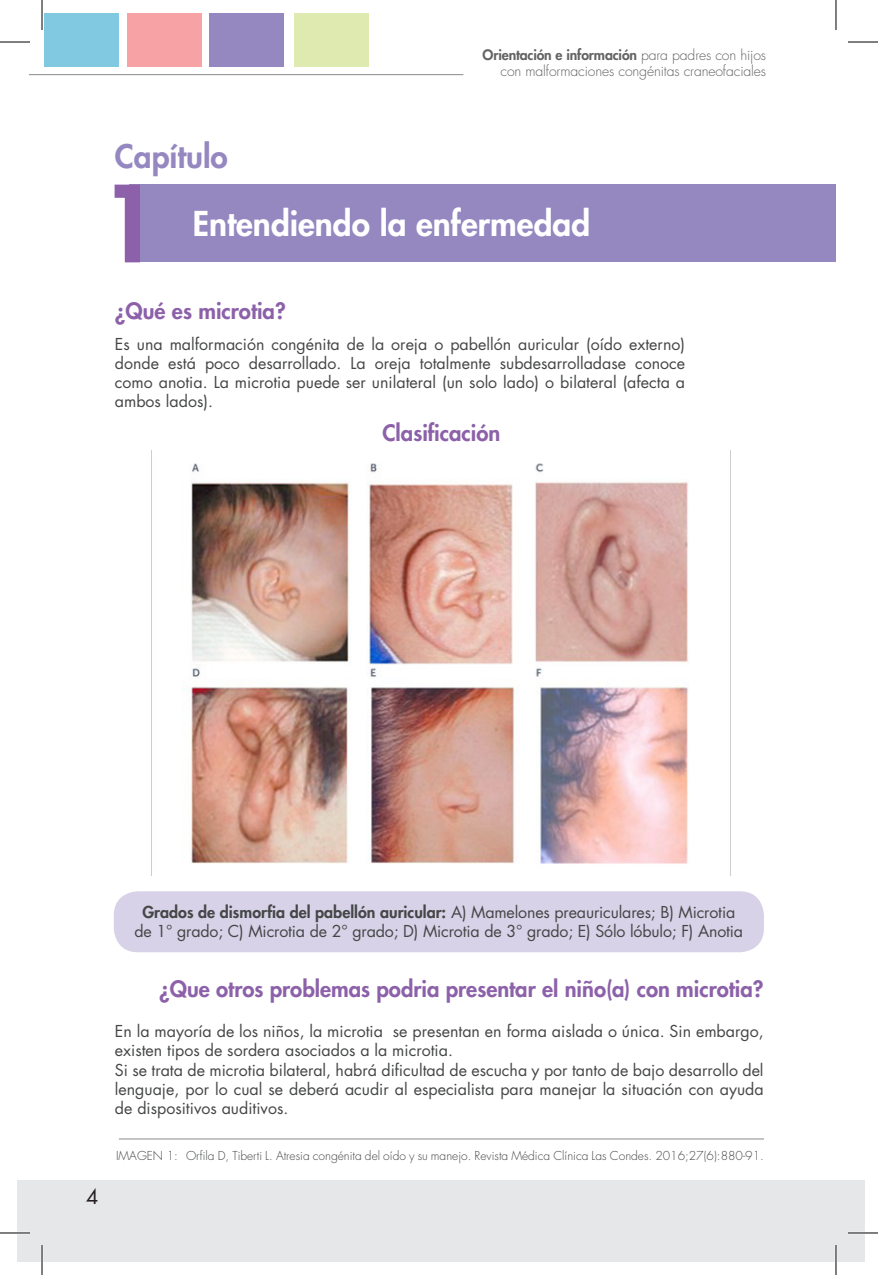
<style>
.page{position:relative;width:878px;height:1275px;background:#fff}
.page>*{position:absolute;margin:0;border:0;box-sizing:border-box;transform-origin:0 0}
.t1{font:800 103.2px "Futura Std";color:#8c61a9}
.t2{font:800 33.4px "Futura Std";color:#fff}
.t3{font:800 31.6px "Futura Std";color:#9588c0}
.t4{font:800 22px "Futura Std";color:#8c61a9}
.t5{font:20px "Futura Std";color:#231f20}
.t6{font:16px/19.2px "Futura Std";color:#454647;text-align:justify}
.t7{font:300 14px/16.8px "Futura Std";letter-spacing:-.01em;color:#636366;text-align:right}
.t8{font:300 12px "Futura Std";color:#454647}
.s1{font-weight:800}
</style>
<div class="page">
<div style="left:210px;top:14px;width:74px;height:52px;background:#9588c0"></div>
<div style="left:294px;top:14px;width:75px;height:52px;background:#dfeab1"></div>
<div style="left:127px;top:14px;width:75px;height:52px;background:#f7a3a5"></div>
<div style="left:44px;top:14px;width:75px;height:52px;background:#80c9e1"></div>
<hr style="left:29px;top:74px;width:434px;height:1px;background:#87898c">
<div style="left:17px;top:1179px;width:847px;height:82px;background:#e6e7e9"></div>
<img style="left:183px;top:451px;width:548px;height:424px">
<div style="left:114px;top:891px;width:650px;height:61px;background:#d7d2e7;border-radius:24px"></div>
<div style="left:130px;top:185px;width:706px;height:77px;background:#9588c0"></div>
<hr style="left:119px;top:1138px;width:645px;height:1px;background:#87898c">
<hr style="left:0;top:1231px;width:30px;height:3px;background:#fff">
<hr style="left:848px;top:1231px;width:30px;height:3px;background:#fff">
<hr style="left:41px;top:1245px;width:2px;height:30px;background:#fff">
<hr style="left:834px;top:1245px;width:3px;height:30px;background:#fff">
<hr style="left:0;top:42px;width:30px;height:1px;background:#000">
<hr style="left:848px;top:42px;width:30px;height:1px;background:#000">
<hr style="left:0;top:1232px;width:30px;height:1px;background:#000">
<hr style="left:848px;top:1232px;width:30px;height:1px;background:#000">
<hr style="left:42px;top:0;width:1px;height:30px;background:#000">
<hr style="left:42px;top:1245px;width:1px;height:30px;background:#000">
<hr style="left:835px;top:0;width:1px;height:30px;background:#000">
<hr style="left:835px;top:1245px;width:1px;height:30px;background:#000">
<p class="t7" style="left:482px;top:46px;width:285px"><span class="s1">Orientación e información</span> para padres con hijos con malformaciones congénitas craneofaciales</p>
<p class="t3" style="left:115px;top:136px;width:114px">Capítulo</p>
<p class="t1" style="left:100px;top:159px;width:61px">1</p>
<p class="t2" style="left:193px;top:202px;width:399px">Entendiendo la enfermedad</p>
<p class="t4" style="left:115px;top:297px;width:172px">¿Qué es microtia?</p>
<p class="t6" style="left:115px;top:334px;width:572px">Es una malformación congénita de la oreja o pabellón auricular (oído externo) donde está poco desarrollado. La oreja totalmente subdesarrolladase conoce como anotia. La microtia puede ser unilateral (un solo lado) o bilateral (afecta a ambos lados).</p>
<p class="t4" style="left:382px;top:418px;width:119px">Clasificación</p>
<p class="t5" style="left:86px;top:1184px;width:14px">4</p>
<p class="t6" style="left:134px;top:902px;width:610px;text-align:center"><span class="s1">Grados de dismorfia del pabellón auricular:</span> A) Mamelones preauriculares; B) Microtia de 1° grado; C) Microtia de 2° grado; D) Microtia de 3° grado; E) Sólo lóbulo; F) Anotia</p>
<p class="t4" style="left:159px;top:975px;width:606px">¿Que otros problemas podria presentar el niño(a) con microtia?</p>
<p class="t6" style="left:115px;top:1022px;width:650px">En la mayoría de los niños, la microtia se presentan en forma aislada o única. Sin embargo, existen tipos de sordera asociados a la microtia.</p>
<p class="t6" style="left:115px;top:1060px;width:650px">Si se trata de microtia bilateral, habrá dificultad de escucha y por tanto de bajo desarrollo del lenguaje, por lo cual se deberá acudir al especialista para manejar la situación con ayuda de dispositivos auditivos.</p>
<p class="t8" style="left:116px;top:1148px;width:63px">IMAGEN 1:</p>
<p class="t8" style="left:186px;top:1148px;width:579px">Orfila D, Tiberti L. Atresia congénita del oído y su manejo. Revista Médica Clínica Las Condes. 2016;27(6):880-91.</p>
</div>
